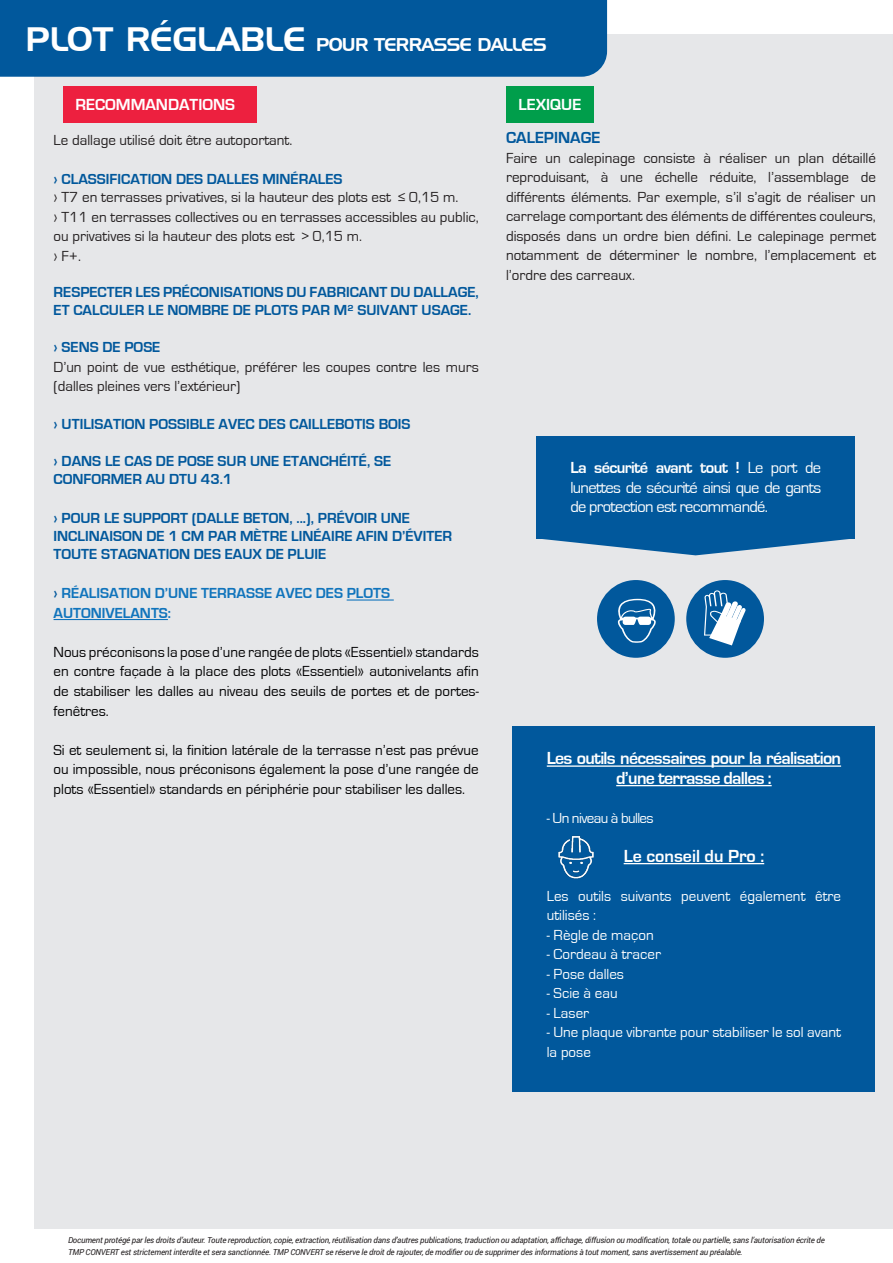
<style>
.page{position:relative;width:893px;height:1263px;background:#fff}
.page>*{position:absolute;margin:0;border:0;box-sizing:border-box;transform-origin:0 0}
.t1{font:700 18px/19.5px "Eurostile";letter-spacing:-.04em;color:#fff;text-align:center}
.t2{font:18px "Handel Gothic BT";letter-spacing:-.04em;color:#fff}
.t3{font:700 18px "Eurostile";color:#fff}
.t4{font:16.5px/19.5px "Eurostile";letter-spacing:-.04em;color:#fff;text-align:justify}
.t5{font:700 16.5px "Eurostile";color:#fff}
.t6{font:700 16.5px "Eurostile";color:#01589c}
.t7{font:15px/19.5px "Eurostile";color:#231f20}
.t8{font:15px/19.5px "Eurostile";color:#000001;text-align:justify}
.t9{font:700 15px/18px "Eurostile";color:#01589c}
.t10{font:15px/19.5px "Eurostile";color:#fff}
.t11{font:700 15px/19.5px "Eurostile";color:#1074bc}
.t12{font:15px "Eurostile";letter-spacing:-.04em;color:#fff}
.t13{font:italic 8.25px/12px "Roboto";letter-spacing:-.02em;color:#231f20}
.s1{font-size:33px}
.s2{color:#01589c}
.s3{font-weight:700}
</style>
<div class="page">
<div style="left:34px;top:34px;width:859px;height:1195px;background:#e6e7e9"></div>
<div style="left:536px;top:436px;width:319px;height:103px;background:#01589c"></div>
<div style="left:597px;top:580px;width:78px;height:78px;background:#01589c;border-radius:50%"></div>
<svg style="left:617px;top:599px;width:39px;height:44px"></svg>
<div style="left:686px;top:580px;width:78px;height:78px;background:#01589c;border-radius:50%"></div>
<svg style="left:704px;top:590px;width:42px;height:55px"></svg>
<svg style="left:543px;top:539px;width:306px;height:16px"></svg>
<div style="left:506px;top:87px;width:88px;height:36px;background:#009e4b"></div>
<div style="left:63px;top:87px;width:193px;height:36px;background:#ed203f"></div>
<hr style="left:347px;top:599px;width:47px;height:1px;background:#1074bc">
<hr style="left:54px;top:619px;width:114px;height:1px;background:#1074bc">
<div style="left:513px;top:727px;width:362px;height:365px;background:#01589c"></div>
<hr style="left:547px;top:765px;width:294px;height:2px;background:#fff">
<hr style="left:616px;top:785px;width:156px;height:1px;background:#fff">
<hr style="left:624px;top:863px;width:140px;height:1px;background:#fff">
<img style="left:558px;top:835px;width:36px;height:44px">
<div style="left:0;top:0;width:607px;height:77px;background:#01589c"></div>
<p class="t2" style="left:26px;top:33px;width:523px"><span class="s1">PLOT RÉGLABLE</span> POUR TERRASSE DALLES</p>
<p class="t5" style="left:75px;top:96px;width:161px">RECOMMANDATIONS</p>
<p class="t7" style="left:54px;top:131px;width:240px">Le dallage utilisé doit être autoportant.</p>
<p class="t9" style="left:54px;top:171px;width:290px">› CLASSIFICATION DES DALLES MINÉRALES</p>
<p class="t7" style="left:54px;top:188px;width:406px">› T7 en terrasses privatives, si la hauteur des plots est ≤ 0,15 m.</p>
<p class="t7" style="left:54px;top:208px;width:427px">› T11 en terrasses collectives ou en terrasses accessibles au public, ou privatives si la hauteur des plots est &gt; 0,15 m.</p>
<p class="t7" style="left:54px;top:247px;width:29px">› F+.</p>
<p class="t9" style="left:54px;top:283px;width:427px">RESPECTER LES PRÉCONISATIONS DU FABRICANT DU DALLAGE,<br>ET CALCULER LE NOMBRE DE PLOTS PAR M² SUIVANT USAGE.</p>
<p class="t9" style="left:54px;top:339px;width:108px">› SENS DE POSE</p>
<p class="t7" style="left:54px;top:358px;width:427px">D’un point de vue esthétique, préférer les coupes contre les murs (dalles pleines vers l’extérieur)</p>
<p class="t9" style="left:54px;top:415px;width:358px">› UTILISATION POSSIBLE AVEC DES CAILLEBOTIS BOIS</p>
<p class="t9" style="left:54px;top:453px;width:339px">› DANS LE CAS DE POSE SUR UNE ETANCHÉITÉ, SE<br>CONFORMER AU DTU 43.1</p>
<p class="t9" style="left:54px;top:510px;width:400px">› POUR LE SUPPORT (DALLE BETON, ...), PRÉVOIR UNE<br>INCLINAISON DE 1 CM PAR MÈTRE LINÉAIRE AFIN D’ÉVITER<br>TOUTE STAGNATION DES EAUX DE PLUIE</p>
<p class="t11" style="left:54px;top:584px;width:338px"><span class="s2">›</span> RÉALISATION D’UNE TERRASSE AVEC DES PLOTS<br>AUTONIVELANTS:</p>
<p class="t8" style="left:54px;top:643px;width:427px">Nous préconisons la pose d’une rangée de plots «Essentiel» standards en contre façade à la place des plots «Essentiel» autonivelants afin de stabiliser les dalles au niveau des seuils de portes et de portes&shy;fenêtres.</p>
<p class="t8" style="left:54px;top:740px;width:427px">Si et seulement si, la finition latérale de la terrasse n’est pas prévue ou impossible, nous préconisons également la pose d’une rangée de plots «Essentiel» standards en périphérie pour stabiliser les dalles.</p>
<p class="t1" style="left:547px;top:749px;width:296px">Les outils nécessaires pour la réalisation d’une terrasse dalles :</p>
<p class="t12" style="left:547px;top:810px;width:108px">- Un niveau à bulles</p>
<p class="t3" style="left:624px;top:846px;width:142px">Le conseil du Pro :</p>
<p class="t10" style="left:547px;top:886px;width:296px">Les outils suivants peuvent également être utilisés :</p>
<p class="t10" style="left:547px;top:925px;width:109px">- Règle de maçon</p>
<p class="t10" style="left:547px;top:945px;width:116px">- Cordeau à tracer</p>
<p class="t10" style="left:547px;top:964px;width:79px">- Pose dalles</p>
<p class="t10" style="left:547px;top:984px;width:72px">- Scie à eau</p>
<p class="t10" style="left:547px;top:1003px;width:44px">- Laser</p>
<p class="t10" style="left:547px;top:1023px;width:296px">- Une plaque vibrante pour stabiliser le sol avant la pose</p>
<p class="t5" style="left:519px;top:96px;width:64px">LEXIQUE</p>
<p class="t6" style="left:506px;top:129px;width:96px">CALEPINAGE</p>
<p class="t7" style="left:506px;top:148px;width:371px;text-align:justify">Faire un calepinage consiste à réaliser un plan détaillé reproduisant, à une échelle réduite, l’assemblage de différents éléments. Par exemple, s’il s’agit de réaliser un carrelage comportant des éléments de différentes couleurs, disposés dans un ordre bien défini. Le calepinage permet notamment de déterminer le nombre, l’emplacement et l’ordre des carreaux.</p>
<p class="t4" style="left:570px;top:458px;width:252px"><span class="s3">La sécurité avant tout !</span> Le port de lunettes de sécurité ainsi que de gants de protection est recommandé.</p>
<p class="t13" style="left:68px;top:1233px;width:758px">Document protégé par les droits d’auteur. Toute reproduction, copie, extraction, réutilisation dans d’autres publications, traduction ou adaptation, affichage, diffusion ou modification, totale ou partielle, sans l’autorisation écrite de<br>TMP CONVERT est strictement interdite et sera sanctionnée. TMP CONVERT se réserve le droit de rajouter, de modifier ou de supprimer des informations à tout moment, sans avertissement au préalable.</p>
</div>
